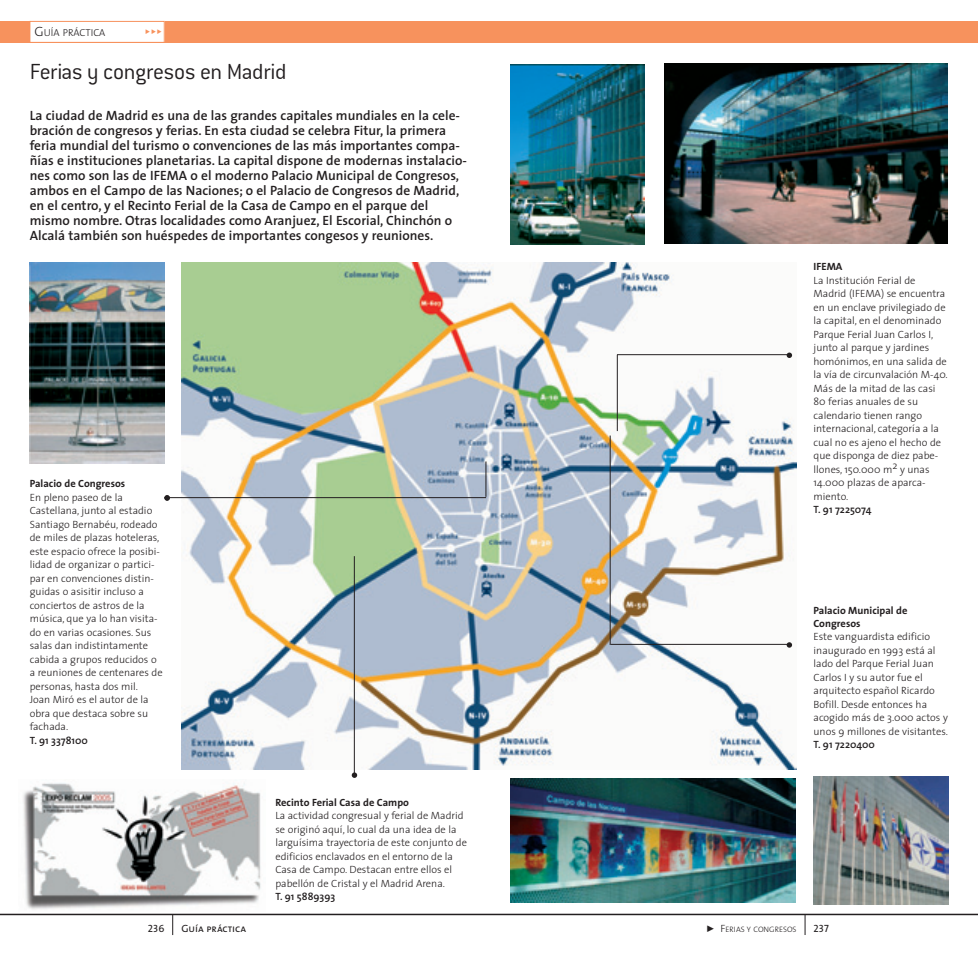
<style>
.page{position:relative;width:978px;height:957px;background:#fff}
.page>*{position:absolute;margin:0;border:0;box-sizing:border-box;transform-origin:0 0}
.t1{font:300 24px "Conduit ITC";letter-spacing:-.015em;color:#231f20}
.t2{font:600 13.5px/15px "The Sans";color:#231f20}
.t3{font:300 10.5px/13.5px "The Sans";color:#231f20}
.t4{font:700 10.5px/12.6px "The Sans";color:#231f20}
.t5{font:600 10.5px "The Sans";color:#231f20}
.t6{font:10.5px "The Sans Caps";color:#231f20}
.t7{font:10.2px "The Sans Light Caps";color:#231f20}
.t8{font:300 7.8px "The Sans";color:#231f20}
.s1{font-size:13.5px}
.s2{color:#fff}
.s3{color:#f7925d}
.s4{font-size:10.5px}
</style>
<div class="page">
<img style="left:181px;top:262px;width:615px;height:507px">
<svg style="left:805px;top:915px;width:1px;height:20px"></svg>
<img style="left:664px;top:64px;width:283px;height:179px">
<img style="left:510px;top:65px;width:135px;height:180px">
<div style="left:510px;top:775px;width:287px;height:129px;background:linear-gradient(to right,#fff,#fff)"></div>
<img style="left:510px;top:778px;width:285px;height:125px">
<img style="left:814px;top:777px;width:134px;height:127px">
<hr style="left:617px;top:355px;width:1px;height:76px;background:#231f20">
<hr style="left:610px;top:435px;width:1px;height:210px;background:#231f20">
<hr style="left:617px;top:354px;width:171px;height:1px;background:#231f20">
<svg style="left:787px;top:352px;width:5px;height:6px"></svg>
<hr style="left:611px;top:644px;width:177px;height:1px;background:#231f20">
<svg style="left:787px;top:642px;width:5px;height:5px"></svg>
<div style="left:0;top:21px;width:489px;height:22px;background:#f7925d"></div>
<div style="left:489px;top:21px;width:489px;height:22px;background:#f7925d"></div>
<svg style="left:172px;top:915px;width:1px;height:20px"></svg>
<hr style="left:0;top:913px;width:489px;height:2px;background:#231f20">
<hr style="left:489px;top:913px;width:489px;height:2px;background:#231f20">
<img style="left:30px;top:263px;width:134px;height:200px">
<img style="left:23px;top:783px;width:238px;height:127px">
<hr style="left:486px;top:461px;width:1px;height:36px;background:#231f20">
<hr style="left:354px;top:556px;width:1px;height:218px;background:#231f20">
<svg style="left:352px;top:772px;width:5px;height:6px"></svg>
<svg style="left:164px;top:495px;width:6px;height:5px"></svg>
<hr style="left:164px;top:497px;width:322px;height:1px;background:#231f20">
<div style="left:30px;top:21px;width:134px;height:21px;background:#fff"></div>
<div style="left:30px;top:21px;width:134px;height:22px;border:1px solid #f7925d"></div>
<p class="t7" style="left:35px;top:29px;width:133px"><span class="s1">G</span>UÍA PRÁCTICA<span class="s2">✔✔✔✔✔✔</span><span class="s3">✔✔✔</span></p>
<h1 class="t1" style="left:30px;top:64px;width:258px">Ferias y congresos en Madrid</h1>
<p class="t2" style="left:30px;top:109px;width:439px">La ciudad de Madrid es una de las grandes capitales mundiales en la cele&shy;bración de congresos y ferias. En esta ciudad se celebra Fitur, la primera feria mundial del turismo o convenciones de las más importantes compa&shy;ñías e instituciones planetarias. La capital dispone de modernas instalacio&shy;nes como son las de IFEMA o el moderno Palacio Municipal de Congresos, ambos en el Campo de las Naciones; o el Palacio de Congresos de Madrid, en el centro, y el Recinto Ferial de la Casa de Campo en el parque del mismo nombre. Otras localidades como Aranjuez, El Escorial, Chinchón o Alcalá también son huéspedes de importantes congesos y reuniones.</p>
<p class="t4" style="left:30px;top:478px;width:97px">Palacio de Congresos</p>
<p class="t3" style="left:30px;top:491px;width:134px">En pleno paseo de la<br>Castellana, junto al estadio<br>Santiago Bernabéu, rodeado de miles de plazas hoteleras, este espacio ofrece la posibi&shy;lidad de organizar o partici&shy;par en convenciones distin&shy;guidas o asisitir incluso a conciertos de astros de la música, que ya lo han visita&shy;do en varias ocasiones. Sus salas dan indistintamente cabida a grupos reducidos o a reuniones de centenares de personas, hasta dos mil.<br>Joan Miró es el autor de la obra que destaca sobre su fachada.</p>
<p class="t5" style="left:30px;top:736px;width:60px">T. 91 3378100</p>
<p class="t4" style="left:275px;top:797px;width:135px">Recinto Ferial Casa de Campo</p>
<p class="t3" style="left:275px;top:810px;width:193px">La actividad congresual y ferial de Madrid se originó aquí, lo cual da una idea de la larguísima trayectoria de este conjunto de edificios enclavados en el entorno de la Casa de Campo. Destacan entre ellos el pabellón de Cristal y el Madrid Arena.</p>
<p class="t5" style="left:275px;top:893px;width:61px">T. 91 5889393</p>
<p class="t4" style="left:814px;top:261px;width:30px">IFEMA</p>
<p class="t3" style="left:814px;top:275px;width:136px">La Institución Ferial de<br>Madrid (IFEMA) se encuentra en un enclave privilegiado de la capital, en el denominado<br>Parque Ferial Juan Carlos I, junto al parque y jardines homónimos, en una salida de la vía de circunvalación M-40.<br>Más de la mitad de las casi<br>80 ferias anuales de su calendario tienen rango internacional, categoría a la cual no es ajeno el hecho de que disponga de diez pabe&shy;llones, 150.000 m2 y unas<br>14.000 plazas de aparca&shy;miento.</p>
<p class="t5" style="left:814px;top:506px;width:59px">T. 91 7225074</p>
<p class="t4" style="left:814px;top:605px;width:95px">Palacio Municipal de<br>Congresos</p>
<p class="t3" style="left:814px;top:631px;width:136px">Este vanguardista edificio inaugurado en 1993 está al lado del Parque Ferial Juan<br>Carlos I y su autor fue el arquitecto español Ricardo<br>Bofill. Desde entonces ha acogido más de 3.000 actos y unos 9 millones de visitantes.</p>
<p class="t5" style="left:814px;top:740px;width:63px">T. 91 7220400</p>
<p class="t6" style="left:148px;top:924px;width:18px">236</p>
<p class="t6" style="left:181px;top:924px;width:66px">Guía práctica</p>
<p class="t8" style="left:700px;top:926px;width:98px">✔<span class="s4">F</span>ERIAS Y CONGRESOS</p>
<p class="t6" style="left:814px;top:924px;width:17px">237</p>
</div>
